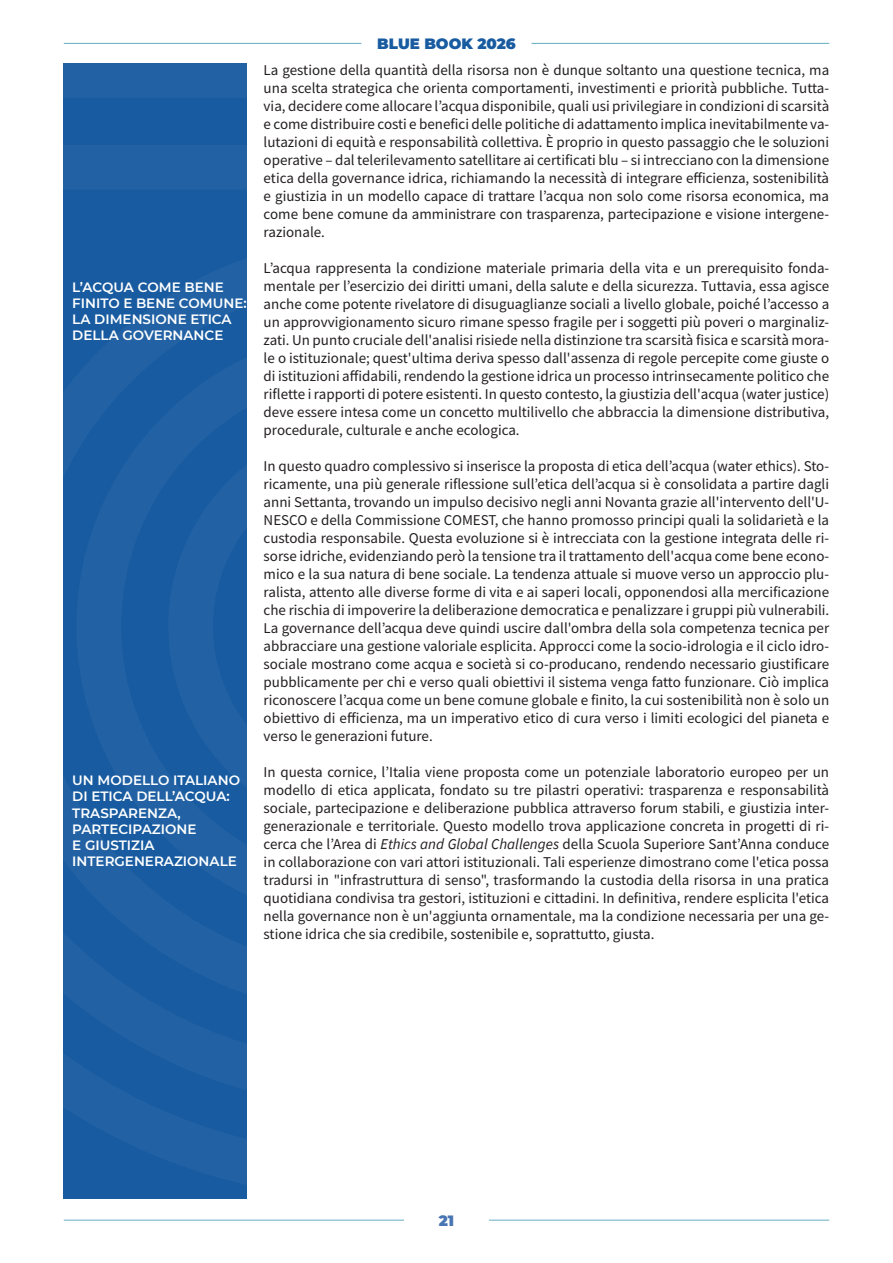
<style>
.page{position:relative;width:893px;height:1263px;background:#fff}
.page>*{position:absolute;margin:0;border:0;box-sizing:border-box;transform-origin:0 0}
.t1{font:15px/18px "Source Sans Pro";color:#231f20;text-align:justify}
.t2{font:100 15px "Montserrat";color:#185ba0}
.t3{font:100 15px "Montserrat";color:#4875b3}
.t4{font:600 13.5px/16.2px "Montserrat";color:#fff}
.s1{font-style:italic}
</style>
<div class="page">
<svg style="left:64px;top:64px;width:183px;height:1135px;background:#1c5ea1"></svg>
<hr style="left:64px;top:1220px;width:340px;height:1px;background:#64acc1">
<hr style="left:489px;top:1220px;width:340px;height:1px;background:#64acc1">
<hr style="left:64px;top:43px;width:297px;height:1px;background:#64acc1">
<hr style="left:531px;top:43px;width:298px;height:1px;background:#64acc1">
<p class="t4" style="left:72px;top:278px;width:176px">L’ACQUA COME BENE<br>FINITO E BENE COMUNE:<br>LA DIMENSIONE ETICA<br>DELLA GOVERNANCE</p>
<p class="t4" style="left:72px;top:772px;width:169px">UN MODELLO ITALIANO<br>DI ETICA DELL’ACQUA:<br>TRASPARENZA,<br>PARTECIPAZIONE<br>E GIUSTIZIA<br>INTERGENERAZIONALE</p>
<p class="t2" style="left:377px;top:34px;width:140px">BLUE BOOK 2026</p>
<p class="t1" style="left:264px;top:61px;width:567px">La gestione della quantità della risorsa non è dunque soltanto una questione tecnica, ma una scelta strategica che orienta comportamenti, investimenti e priorità pubbliche. Tutta&shy;via, decidere come allocare l’acqua disponibile, quali usi privilegiare in condizioni di scarsità e come distribuire costi e benefici delle politiche di adattamento implica inevitabilmente va&shy;lutazioni di equità e responsabilità collettiva. È proprio in questo passaggio che le soluzioni operative – dal telerilevamento satellitare ai certificati blu – si intrecciano con la dimensione etica della governance idrica, richiamando la necessità di integrare efficienza, sostenibilità e giustizia in un modello capace di trattare l’acqua non solo come risorsa economica, ma come bene comune da amministrare con trasparenza, partecipazione e visione intergene&shy;razionale.</p>
<p class="t1" style="left:264px;top:259px;width:567px">L’acqua rappresenta la condizione materiale primaria della vita e un prerequisito fonda&shy;mentale per l’esercizio dei diritti umani, della salute e della sicurezza. Tuttavia, essa agisce anche come potente rivelatore di disuguaglianze sociali a livello globale, poiché l’accesso a un approvvigionamento sicuro rimane spesso fragile per i soggetti più poveri o marginaliz&shy;zati. Un punto cruciale dell'analisi risiede nella distinzione tra scarsità fisica e scarsità mora&shy;le o istituzionale; quest'ultima deriva spesso dall'assenza di regole percepite come giuste o di istituzioni affidabili, rendendo la gestione idrica un processo intrinsecamente politico che riflette i rapporti di potere esistenti. In questo contesto, la giustizia dell'acqua (water justice) deve essere intesa come un concetto multilivello che abbraccia la dimensione distributiva, procedurale, culturale e anche ecologica.</p>
<p class="t1" style="left:264px;top:457px;width:567px">In questo quadro complessivo si inserisce la proposta di etica dell’acqua (water ethics). Sto&shy;ricamente, una più generale riflessione sull’etica dell’acqua si è consolidata a partire dagli anni Settanta, trovando un impulso decisivo negli anni Novanta grazie all'intervento dell'U-NESCO e della Commissione COMEST, che hanno promosso principi quali la solidarietà e la custodia responsabile. Questa evoluzione si è intrecciata con la gestione integrata delle ri&shy;sorse idriche, evidenziando però la tensione tra il trattamento dell'acqua come bene econo&shy;mico e la sua natura di bene sociale. La tendenza attuale si muove verso un approccio plu&shy;ralista, attento alle diverse forme di vita e ai saperi locali, opponendosi alla mercificazione che rischia di impoverire la deliberazione democratica e penalizzare i gruppi più vulnerabili.<br>La governance dell’acqua deve quindi uscire dall'ombra della sola competenza tecnica per abbracciare una gestione valoriale esplicita. Approcci come la socio-idrologia e il ciclo idro&shy;sociale mostrano come acqua e società si co-producano, rendendo necessario giustificare pubblicamente per chi e verso quali obiettivi il sistema venga fatto funzionare. Ciò implica riconoscere l’acqua come un bene comune globale e finito, la cui sostenibilità non è solo un obiettivo di efficienza, ma un imperativo etico di cura verso i limiti ecologici del pianeta e verso le generazioni future.</p>
<p class="t1" style="left:264px;top:763px;width:567px">In questa cornice, l’Italia viene proposta come un potenziale laboratorio europeo per un modello di etica applicata, fondato su tre pilastri operativi: trasparenza e responsabilità sociale, partecipazione e deliberazione pubblica attraverso forum stabili, e giustizia inter&shy;generazionale e territoriale. Questo modello trova applicazione concreta in progetti di ri&shy;cerca che l’Area di <span class="s1">Ethics and Global Challenges</span> della Scuola Superiore Sant’Anna conduce in collaborazione con vari attori istituzionali. Tali esperienze dimostrano come l'etica possa tradursi in "infrastruttura di senso", trasformando la custodia della risorsa in una pratica quotidiana condivisa tra gestori, istituzioni e cittadini. In definitiva, rendere esplicita l'etica nella governance non è un'aggiunta ornamentale, ma la condizione necessaria per una ge&shy;stione idrica che sia credibile, sostenibile e, soprattutto, giusta.</p>
<p class="t3" style="left:439px;top:1210px;width:17px">21</p>
</div>
